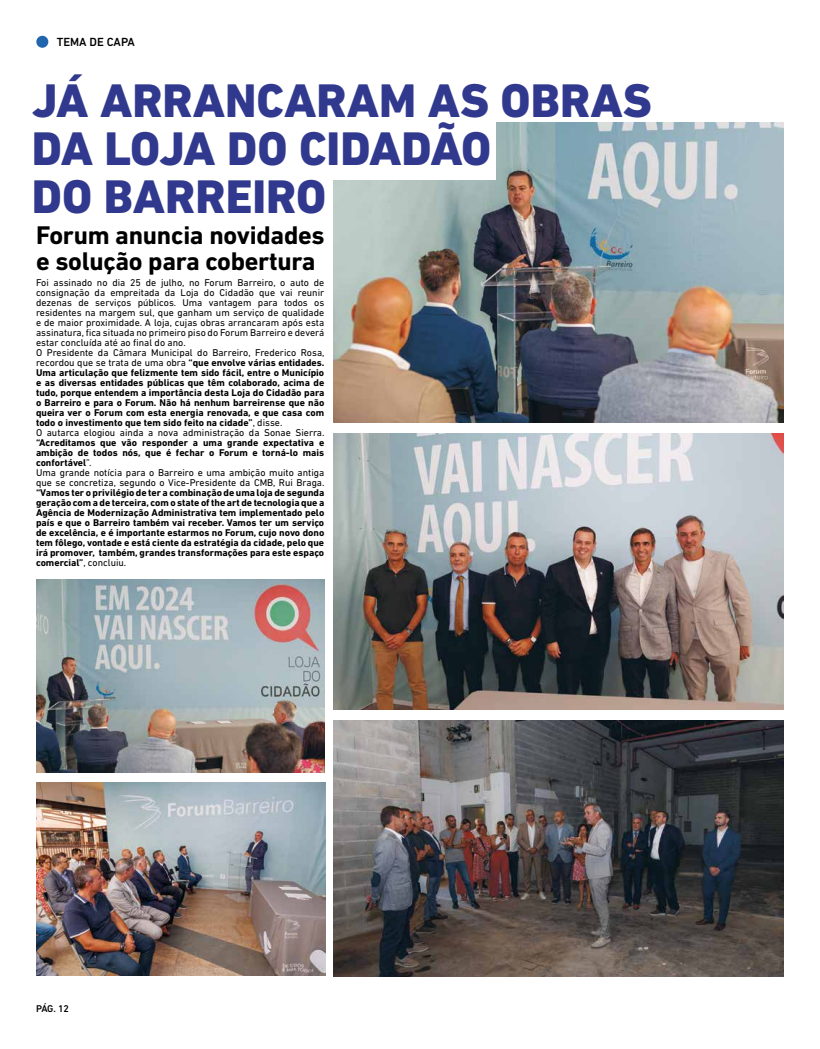
<style>
.page{position:relative;width:820px;height:1049px;background:#fff}
.page>*{position:absolute;margin:0;border:0;box-sizing:border-box;transform-origin:0 0}
.t1{font:800 48px/48px "DIN Next LT Pro";color:#31398e}
.t2{font:700 26px/26px "DIN Next LT Pro";letter-spacing:-.01em;color:#000}
.t3{font:500 12px "DIN Next LT Pro";color:#000}
.t4{font:10px/10px "DIN Next LT Pro";color:#000}
.t5{font:700 10px/10px "DIN Next LT Pro";color:#000}
.t6{font:500 10px "DIN Next LT Pro";color:#000}
.s1{font-weight:700}
.s2{font-weight:400}
</style>
<div class="page">
<div style="left:36px;top:36px;width:12px;height:12px;background:#2265af;border-radius:50%"></div>
<img style="left:333px;top:123px;width:450px;height:300px">
<img style="left:333px;top:720px;width:450px;height:256px">
<img style="left:333px;top:433px;width:450px;height:276px">
<div style="left:297px;top:117px;width:198px;height:63px;background:#fff"></div>
<img style="left:36px;top:579px;width:288px;height:193px">
<img style="left:36px;top:783px;width:289px;height:192px">
<p class="t3" style="left:57px;top:35px;width:79px">TEMA DE CAPA</p>
<h1 class="t1" style="left:32px;top:76px;width:621px">JÁ ARRANCARAM AS OBRAS<br>DA LOJA DO CIDADÃO<br>DO BARREIRO</h1>
<h2 class="t2" style="left:36px;top:222px;width:290px">Forum anuncia novidades e solução para cobertura</h2>
<p class="t4" style="left:36px;top:278px;width:290px">Foi assinado no dia 25 de julho, no Forum Barreiro, o auto de consignação da empreitada da Loja do Cidadão que vai reunir dezenas de serviços públicos. Uma vantagem para todos os residentes na margem sul, que ganham um serviço de qualidade e de maior proximidade. A loja, cujas obras arrancaram após esta assinatura, fica situada no primeiro piso do Forum Barreiro e deverá estar concluída até ao final do ano.<br>O Presidente da Câmara Municipal do Barreiro, Frederico Rosa, recordou que se trata de uma obra <span class="s1">“que envolve várias entidades.<br>Uma articulação que felizmente tem sido fácil, entre o Município e as diversas entidades públicas que têm colaborado, acima de tudo, porque entendem a importância desta Loja do Cidadão para o Barreiro e para o Forum. Não há nenhum barreirense que não queira ver o Forum com esta energia renovada, e que casa com todo o investimento que tem sido feito na cidade”</span>, disse.<br>O autarca elogiou ainda a nova administração da Sonae Sierra.</p>
<p class="t5" style="left:36px;top:438px;width:290px">“Acreditamos que vão responder a uma grande expectativa e ambição de todos nós, que é fechar o Forum e torná-lo mais confortável<span class="s2">”.<br>Uma grande notícia para o Barreiro e uma ambição muito antiga que se concretiza, segundo o Vice-Presidente da CMB, Rui Braga.</span></p>
<p class="t5" style="left:36px;top:488px;width:290px;text-align:justify">“Vamos ter o privilégio de ter a combinação de uma loja de segunda geração com a de terceira, com o state of the art de tecnologia que a Agência de Modernização Administrativa tem implementado pelo país e que o Barreiro também vai receber. Vamos ter um serviço de excelência, e é importante estarmos no Forum, cujo novo dono tem fôlego, vontade e está ciente da estratégia da cidade, pelo que irá promover, também, grandes transformações para este espaço comercial”<span class="s2">, concluiu.</span></p>
<p class="t6" style="left:36px;top:1003px;width:35px">PÁG. 12</p>
</div>
